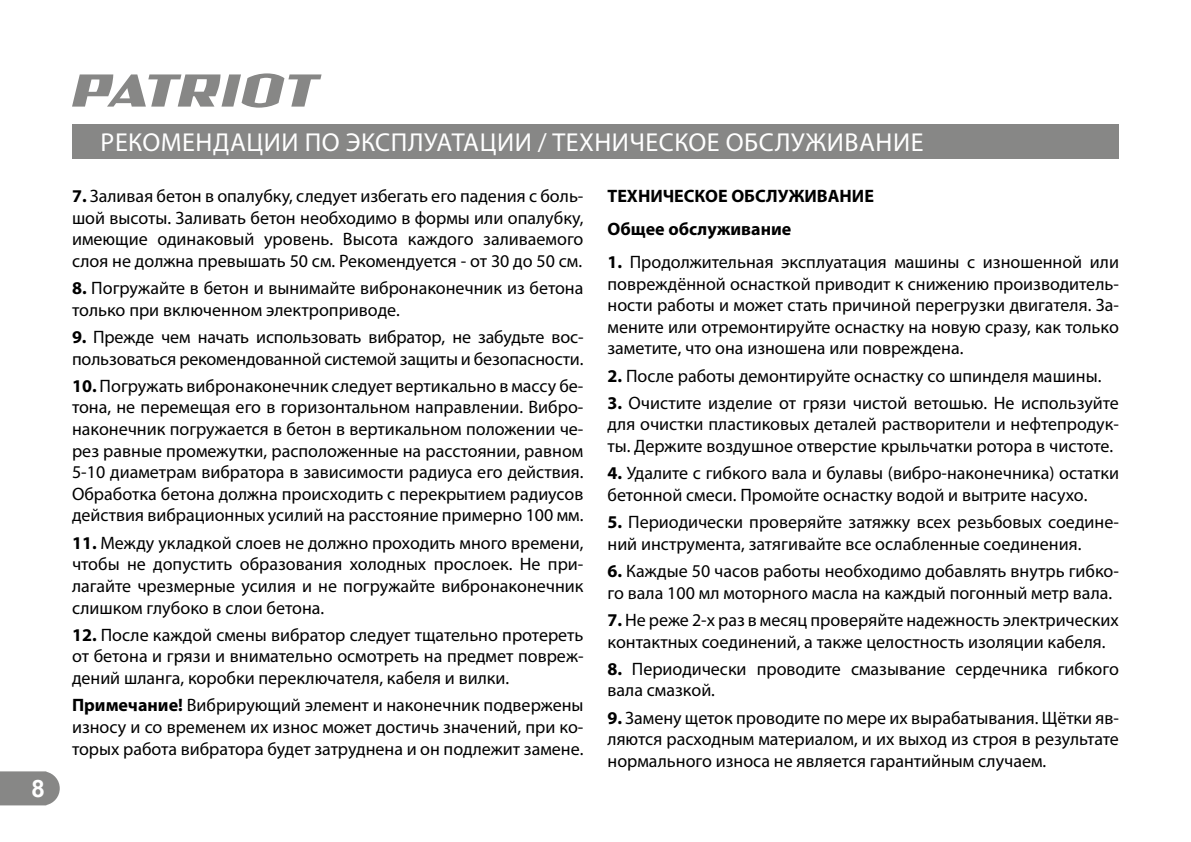
<style>
.page{position:relative;width:1191px;height:842px;background:#fff}
.page>*{position:absolute;margin:0;border:0;box-sizing:border-box;transform-origin:0 0}
.t1{font:26px "Myriad Pro";letter-spacing:.02em;color:#fff}
.t2{font:700 24px "Arial";color:#fff}
.t3{font:18px/21.6px "Myriad Pro";color:#000;text-align:justify}
.t4{font:700 18px/33px "Myriad Pro";color:#000}
.s1{font-weight:700}
</style>
<div class="page">
<svg style="left:0;top:771px;width:60px;height:34px;background:#8f8f8e"></svg>
<svg style="left:72px;top:73px;width:249px;height:35px"></svg>
<div style="left:72px;top:124px;width:1047px;height:34px;background:#878786"></div>
<h2 class="t2" style="left:31px;top:775px;width:15px">8</h2>
<h1 class="t1" style="left:101px;top:129px;width:824px">РЕКОМЕНДАЦИИ ПО ЭКСПЛУАТАЦИИ / ТЕХНИЧЕСКОЕ ОБСЛУЖИВАНИЕ</h1>
<p class="t3" style="left:72px;top:186px;width:513px"><span class="s1">7.</span> Заливая бетон в опалубку, следует избегать его падения с боль&shy;шой высоты. Заливать бетон необходимо в формы или опалубку, имеющие одинаковый уровень. Высота каждого заливаемого слоя не должна превышать 50 см. Рекомендуется - от 30 до 50 см.</p>
<p class="t3" style="left:72px;top:278px;width:513px"><span class="s1">8.</span> Погружайте в бетон и вынимайте вибронаконечник из бетона только при включенном электроприводе.</p>
<p class="t3" style="left:72px;top:327px;width:513px"><span class="s1">9.</span> Прежде чем начать использовать вибратор, не забудьте вос&shy;пользоваться рекомендованной системой защиты и безопасности.</p>
<p class="t3" style="left:72px;top:375px;width:513px"><span class="s1">10.</span> Погружать вибронаконечник следует вертикально в массу бе&shy;тона, не перемещая его в горизонтальном направлении. Вибро&shy;наконечник погружается в бетон в вертикальном положении че&shy;рез равные промежутки, расположенные на расстоянии, равном 5-10 диаметрам вибратора в зависимости радиуса его действия.<br>Обработка бетона должна происходить с перекрытием радиусов действия вибрационных усилий на расстояние примерно 100 мм.</p>
<p class="t3" style="left:72px;top:532px;width:513px"><span class="s1">11.</span> Между укладкой слоев не должно проходить много времени, чтобы не допустить образования холодных прослоек. Не при&shy;лагайте чрезмерные усилия и не погружайте вибронаконечник слишком глубоко в слои бетона.</p>
<p class="t3" style="left:72px;top:624px;width:513px"><span class="s1">12.</span> После каждой смены вибратор следует тщательно протереть от бетона и грязи и внимательно осмотреть на предмет повреж&shy;дений шланга, коробки переключателя, кабеля и вилки.</p>
<p class="t3" style="left:72px;top:695px;width:513px"><span class="s1">Примечание!</span> Вибрирующий элемент и наконечник подвержены износу и со временем их износ может достичь значений, при ко&shy;торых работа вибратора будет затруднена и он подлежит замене.</p>
<p class="t4" style="left:607px;top:180px;width:268px">ТЕХНИЧЕСКОЕ ОБСЛУЖИВАНИЕ<br>Общее обслуживание</p>
<p class="t3" style="left:607px;top:252px;width:513px"><span class="s1">1.</span> Продолжительная эксплуатация машины с изношенной или повреждённой оснасткой приводит к снижению производитель&shy;ности работы и может стать причиной перегрузки двигателя. За&shy;мените или отремонтируйте оснастку на новую сразу, как только заметите, что она изношена или повреждена.</p>
<p class="t3" style="left:607px;top:365px;width:495px"><span class="s1">2.</span> После работы демонтируйте оснастку со шпинделя машины.</p>
<p class="t3" style="left:607px;top:392px;width:513px"><span class="s1">3.</span> Очистите изделие от грязи чистой ветошью. Не используйте для очистки пластиковых деталей растворители и нефтепродук&shy;ты. Держите воздушное отверстие крыльчатки ротора в чистоте.</p>
<p class="t3" style="left:607px;top:463px;width:513px"><span class="s1">4.</span> Удалите с гибкого вала и булавы (вибро-наконечника) остатки бетонной смеси. Промойте оснастку водой и вытрите насухо.</p>
<p class="t3" style="left:607px;top:512px;width:513px"><span class="s1">5.</span> Периодически проверяйте затяжку всех резьбовых соедине&shy;ний инструмента, затягивайте все ослабленные соединения.</p>
<p class="t3" style="left:607px;top:561px;width:513px"><span class="s1">6.</span> Каждые 50 часов работы необходимо добавлять внутрь гибко&shy;го вала 100 мл моторного масла на каждый погонный метр вала.</p>
<p class="t3" style="left:607px;top:610px;width:513px"><span class="s1">7.</span> Не реже 2-х раз в месяц проверяйте надежность электрических контактных соединений, а также целостность изоляции кабеля.</p>
<p class="t3" style="left:607px;top:658px;width:513px"><span class="s1">8.</span> Периодически проводите смазывание сердечника гибкого вала смазкой.</p>
<p class="t3" style="left:607px;top:707px;width:513px"><span class="s1">9.</span> Замену щеток проводите по мере их вырабатывания. Щётки яв&shy;ляются расходным материалом, и их выход из строя в результате нормального износа не является гарантийным случаем.</p>
</div>
